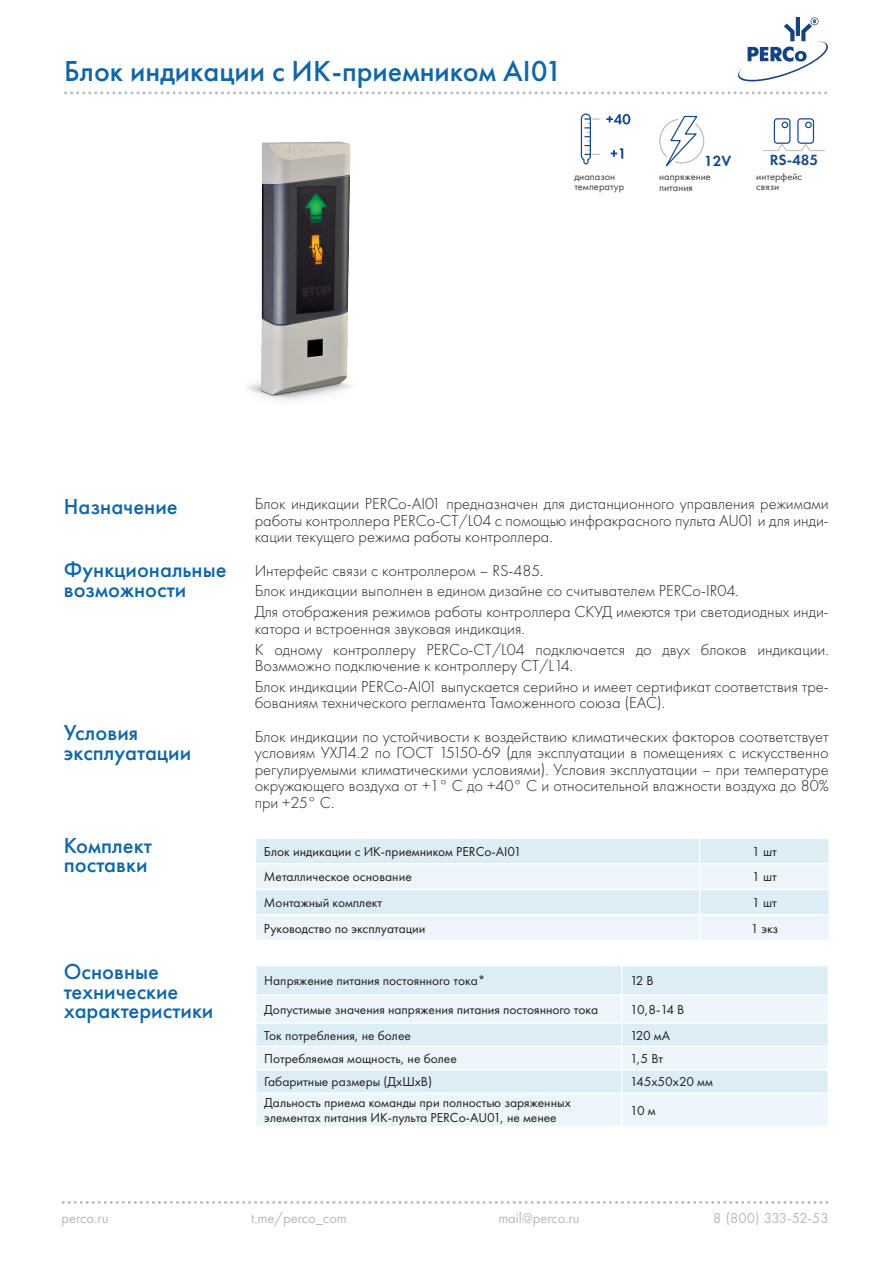
<style>
.page{position:relative;width:893px;height:1263px;background:#fff}
.page>*{position:absolute;margin:0;border:0;box-sizing:border-box;transform-origin:0 0}
.СБ_заголовки{font:500 30px "Futura New";color:#1167a6}
.СБ_Общ_свед_заголовк{font:500 22.5px/19.5px "Futura New";color:#1167a6}
.Основной_текст_Futur{font:300 16.5px/16.5px "Futura New";color:#231f20}
.t1{font:15.3px "Futura New Demi";color:#16498a}
.t2{font:15px "Futura New";color:#b3bbbe}
.t3{font:15px "Futura New";letter-spacing:-.025em;color:#b3bbbe}
.Таблица_текст_futura{font:13.5px "Futura New";color:#231f20}
.иконки{font:10.5px "Futura New";color:#3e3e3f}
</style>
<div class="page">
<svg style="left:66px;top:91px;width:754px;height:3px"></svg>
<svg style="left:63px;top:1201px;width:758px;height:3px"></svg>
<svg style="left:738px;top:18px;width:90px;height:64px"></svg>
<img style="left:247px;top:141px;width:105px;height:260px">
<svg style="left:256px;top:839px;width:573px;height:101px;background:#e5f1f7"></svg>
<hr style="left:700px;top:914px;width:130px;height:1px;background:#fff">
<hr style="left:700px;top:939px;width:130px;height:2px;background:#fff">
<div style="left:257px;top:966px;width:571px;height:28px;background:#dcedf6"></div>
<svg style="left:257px;top:996px;width:571px;height:130px;background:#e6f2f8"></svg>
<hr style="left:255px;top:1022px;width:367px;height:2px;background:#fff">
<hr style="left:622px;top:1022px;width:207px;height:2px;background:#fff">
<hr style="left:255px;top:1045px;width:367px;height:2px;background:#fff">
<hr style="left:622px;top:1045px;width:207px;height:2px;background:#fff">
<hr style="left:255px;top:1069px;width:367px;height:1px;background:#fff">
<svg style="left:621px;top:966px;width:1px;height:126px"></svg>
<hr style="left:622px;top:1069px;width:207px;height:1px;background:#fff">
<hr style="left:255px;top:1092px;width:367px;height:2px;background:#fff">
<hr style="left:621px;top:1094px;width:1px;height:32px;background:#fff">
<hr style="left:622px;top:1092px;width:207px;height:2px;background:#fff">
<svg style="left:763px;top:144px;width:62px;height:7px"></svg>
<div style="left:774px;top:118px;width:16px;height:26px;border:1px solid #16498a;border-radius:3px"></div>
<div style="left:797px;top:118px;width:17px;height:26px;border:1px solid #16498a;border-radius:3px"></div>
<div style="left:781px;top:122px;width:7px;height:6px;border:1px solid #16498a;border-radius:50%"></div>
<div style="left:805px;top:122px;width:7px;height:6px;border:1px solid #16498a;border-radius:50%"></div>
<svg style="left:606px;top:114px;width:24px;height:11px"></svg>
<svg style="left:611px;top:148px;width:12px;height:11px"></svg>
<svg style="left:581px;top:113px;width:18px;height:51px"></svg>
<svg style="left:659px;top:115px;width:46px;height:51px"></svg>
<p class="СБ_заголовки" style="left:64px;top:53px;width:499px">Блок индикации с ИК-приемником AI01</p>
<p class="иконки" style="left:574px;top:170px;width:42px">диапазон</p>
<p class="иконки" style="left:574px;top:180px;width:51px">температур</p>
<p class="t1" style="left:704px;top:151px;width:29px">12V</p>
<p class="иконки" style="left:659px;top:170px;width:53px">напряжение</p>
<p class="иконки" style="left:659px;top:181px;width:35px">питания</p>
<p class="t1" style="left:770px;top:150px;width:50px">RS-485</p>
<p class="иконки" style="left:756px;top:170px;width:47px">интерфейс</p>
<p class="иконки" style="left:756px;top:181px;width:24px">связи</p>
<p class="СБ_Общ_свед_заголовк" style="left:64px;top:496px;width:115px">Назначение</p>
<p class="СБ_Общ_свед_заголовк" style="left:64px;top:560px;width:164px">Функциональные</p>
<p class="СБ_Общ_свед_заголовк" style="left:64px;top:580px;width:124px">возможности</p>
<p class="СБ_Общ_свед_заголовк" style="left:64px;top:723px;width:76px">Условия</p>
<p class="СБ_Общ_свед_заголовк" style="left:64px;top:742px;width:129px">эксплуатации</p>
<p class="СБ_Общ_свед_заголовк" style="left:64px;top:836px;width:90px">Комплект поставки</p>
<p class="СБ_Общ_свед_заголовк" style="left:64px;top:962px;width:97px">Основные</p>
<p class="СБ_Общ_свед_заголовк" style="left:64px;top:981px;width:116px">технические</p>
<p class="СБ_Общ_свед_заголовк" style="left:64px;top:1001px;width:151px">характеристики</p>
<p class="Основной_текст_Futur" style="left:255px;top:496px;width:576px;text-align:justify">Блок индикации PERCo-AI01 предназначен для дистанционного управления режимами работы контроллера PERCo-CT/L04 с помощью инфракрасного пульта AU01 и для инди&shy;кации текущего режима работы контроллера.</p>
<p class="Основной_текст_Futur" style="left:255px;top:562px;width:290px">Интерфейс связи с контроллером – RS-485.</p>
<p class="Основной_текст_Futur" style="left:255px;top:583px;width:486px">Блок индикации выполнен в едином дизайне со считывателем PERCo-IR04.</p>
<p class="Основной_текст_Futur" style="left:255px;top:604px;width:576px">Для отображения режимов работы контроллера СКУД имеются три светодиодных инди&shy;катора и встроенная звуковая индикация.</p>
<p class="Основной_текст_Futur" style="left:255px;top:641px;width:575px">К одному контроллеру PERCo-CT/L04 подключается до двух блоков индикации.<br>Возмможно подключение к контроллеру CT/L14.</p>
<p class="Основной_текст_Futur" style="left:255px;top:678px;width:576px">Блок индикации PERCo-AI01 выпускается серийно и имеет сертификат соответствия тре&shy;бованиям технического регламента Таможенного союза (EAC).</p>
<p class="Основной_текст_Futur" style="left:255px;top:728px;width:576px;text-align:justify">Блок индикации по устойчивости к воздействию климатических факторов соответствует условиям УХЛ4.2 по ГОСТ 15150-69 (для эксплуатации в помещениях с искусственно регулируемыми климатическими условиями). Условия эксплуатации – при температуре окружающего воздуха от +1° С до +40° С и относительной влажности воздуха до 80% при +25° С.</p>
<p class="Таблица_текст_futura" style="left:264px;top:843px;width:259px">Блок индикации с ИК-приемником PERCo-AI01</p>
<p class="Таблица_текст_futura" style="left:752px;top:843px;width:26px">1 шт</p>
<p class="Таблица_текст_futura" style="left:264px;top:869px;width:149px">Металлическое основание</p>
<p class="Таблица_текст_futura" style="left:752px;top:869px;width:26px">1 шт</p>
<p class="Таблица_текст_futura" style="left:264px;top:894px;width:120px">Монтажный комплект</p>
<p class="Таблица_текст_futura" style="left:752px;top:894px;width:26px">1 шт</p>
<p class="Таблица_текст_futura" style="left:264px;top:920px;width:163px">Руководство по эксплуатации</p>
<p class="Таблица_текст_futura" style="left:751px;top:920px;width:29px">1 экз</p>
<p class="Таблица_текст_futura" style="left:264px;top:973px;width:223px">Напряжение питания постоянного тока*</p>
<p class="Таблица_текст_futura" style="left:630px;top:973px;width:25px">12 В</p>
<p class="Таблица_текст_futura" style="left:264px;top:1001px;width:335px">Допустимые значения напряжения питания постоянного тока</p>
<p class="Таблица_текст_futura" style="left:630px;top:1001px;width:56px">10,8-14 В</p>
<p class="Таблица_текст_futura" style="left:264px;top:1027px;width:148px">Ток потребления, не более</p>
<p class="Таблица_текст_futura" style="left:630px;top:1027px;width:42px">120 мА</p>
<p class="Таблица_текст_futura" style="left:264px;top:1050px;width:194px">Потребляемая мощность, не более</p>
<p class="Таблица_текст_futura" style="left:630px;top:1050px;width:35px">1,5 Вт</p>
<p class="Таблица_текст_futura" style="left:264px;top:1074px;width:169px">Габаритные размеры (ДхШхВ)</p>
<p class="Таблица_текст_futura" style="left:630px;top:1074px;width:84px">145x50x20 мм</p>
<p class="Таблица_текст_futura" style="left:264px;top:1095px;width:308px">Дальность приема команды при полностью заряженных</p>
<p class="Таблица_текст_futura" style="left:264px;top:1110px;width:294px">элементах питания ИК-пульта PERCo-AU01, не менее</p>
<p class="Таблица_текст_futura" style="left:630px;top:1102px;width:27px">10 м</p>
<p class="t2" style="left:62px;top:1209px;width:49px">perco.ru</p>
<p class="t2" style="left:251px;top:1209px;width:97px">t.me/perco_com</p>
<p class="t2" style="left:498px;top:1209px;width:83px">mail@perco.ru</p>
<p class="t3" style="left:713px;top:1209px;width:117px">8 (800) 333-52-53</p>
</div>
